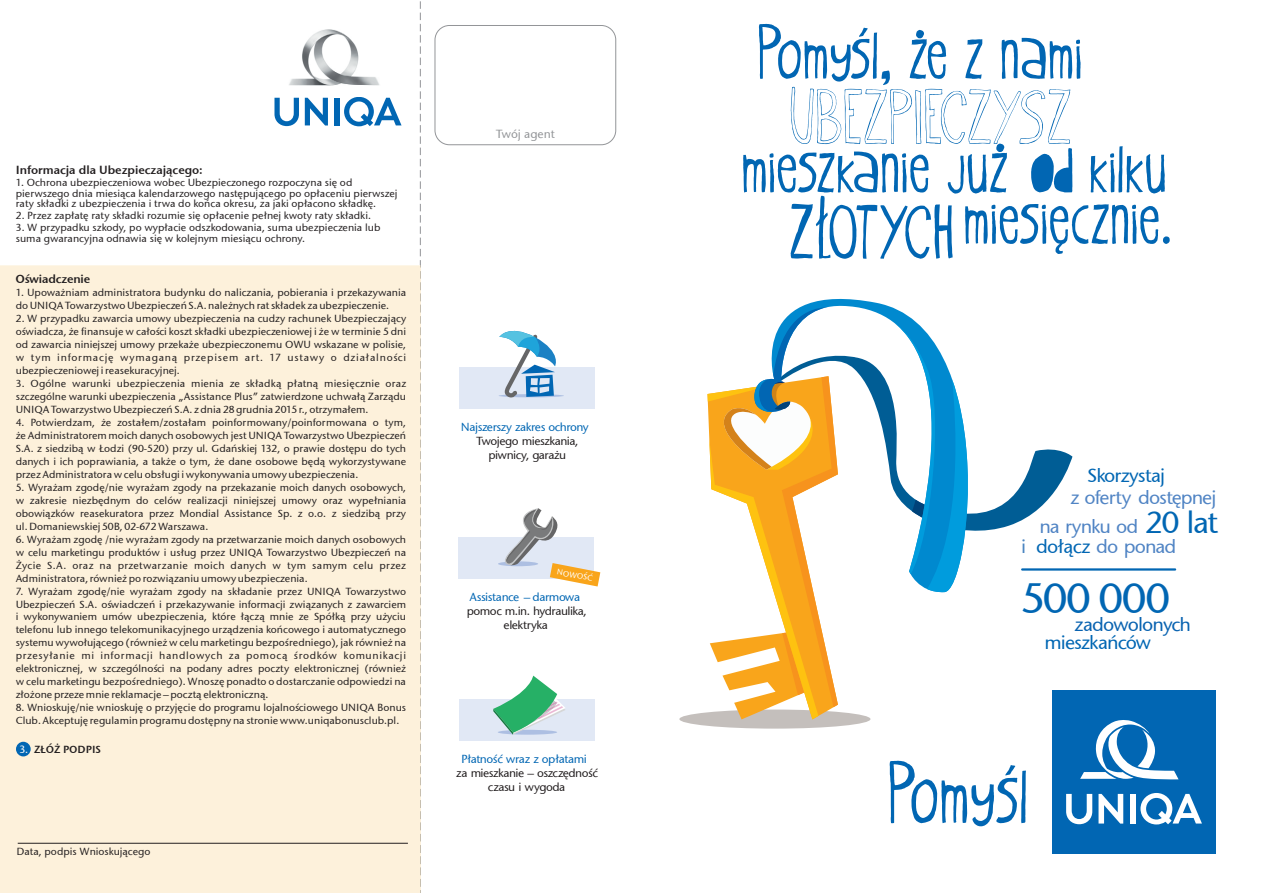
<style>
.page{position:relative;width:1263px;height:893px;background:#fff}
.page>*{position:absolute;margin:0;border:0;box-sizing:border-box;transform-origin:0 0}
.t1{font:97.35px "Oyster CEE";color:#0166b3}
.t2{font:85.65px "Oyster CEE";color:#0166b3}
.t3{font:85.65px "Oyster Outline CEE";color:#0166b3}
.t4{font:500 43.2px "Stone San Itc TEE";letter-spacing:-.01em;color:#0166b3}
.t5{font:500 19.5px/29px "Stone San Itc TEE";letter-spacing:-.05em;color:#5084c4;text-align:right}
.t6{font:500 19.5px "Stone San Itc TEE";letter-spacing:-.045em;color:#0166b3}
.t7{font:500 19.5px "Stone San Itc TEE";letter-spacing:-.05em;color:#0963b1}
.t8{font:12px "Stone San Itc TEE Semi";color:#231f20}
.t9{font:500 12px "Stone San Itc TEE";color:#939598}
.t10{font:500 11.85px/14.1px "Stone San Itc TEE";letter-spacing:-.04em;color:#231f20;text-align:center}
.t11{font:500 11.85px "Stone San Itc TEE";letter-spacing:-.04em;color:#0166b3}
.t12{font:500 10.5px/12.9px "Stone San Itc TEE";color:#231f20;text-align:justify}
.t13{font:10.5px "Stone San Itc TEE Semi";color:#231f20}
.t14{font:500 8.1px "Stone San Itc TEE";color:#fff}
.s1{font-family:"Stone San Itc TEE";font-weight:500;font-size:10.95px;color:#fff}
.s2{font-family:"Oyster Stencil CEE"}
.s3{font-size:31.35px;color:#0166b3}
.s4{color:#4b85c1}
.s5{color:#0166b3}
</style>
<div class="page">
<div style="left:679px;top:709px;width:191px;height:20px;background:#c4bfbc;border-radius:50%"></div>
<svg style="left:1000px;top:449px;width:72px;height:79px"></svg>
<svg style="left:800px;top:298px;width:200px;height:295px"></svg>
<svg style="left:895px;top:324px;width:87px;height:268px"></svg>
<svg style="left:702px;top:307px;width:136px;height:412px"></svg>
<hr style="left:1022px;top:568px;width:153px;height:3px;background:#0166b3">
<div style="left:458px;top:537px;width:136px;height:41px;background:#e1e8f5"></div>
<div style="left:459px;top:699px;width:135px;height:42px;background:#e1e8f5"></div>
<div style="left:459px;top:367px;width:136px;height:41px;background:#e1e8f5"></div>
<hr style="left:499px;top:394px;width:65px;height:3px;background:#adbfe2;border-radius:50%">
<svg style="left:498px;top:508px;width:102px;height:78px"></svg>
<svg style="left:499px;top:330px;width:63px;height:68px"></svg>
<svg style="left:493px;top:676px;width:72px;height:59px"></svg>
<div style="left:1053px;top:690px;width:163px;height:163px;background:#0166b3"></div>
<svg style="left:1066px;top:794px;width:26px;height:30px"></svg>
<svg style="left:1098px;top:794px;width:25px;height:30px"></svg>
<div style="left:1130px;top:794px;width:5px;height:29px;background:#fff"></div>
<svg style="left:1140px;top:793px;width:62px;height:31px"></svg>
<svg style="left:1080px;top:720px;width:98px;height:59px"></svg>
<svg style="left:420px;top:1px;width:1px;height:892px"></svg>
<div style="left:435px;top:25px;width:181px;height:120px;border:1px solid #939598;border-radius:14px"></div>
<div style="left:0;top:265px;width:420px;height:628px;background:#fdf1db"></div>
<div style="left:16px;top:742px;width:15px;height:14px;background:#0166b3;border-radius:50%"></div>
<hr style="left:18px;top:843px;width:390px;height:1px;background:#231f20">
<svg style="left:274px;top:98px;width:25px;height:28px"></svg>
<svg style="left:305px;top:98px;width:23px;height:27px"></svg>
<div style="left:334px;top:98px;width:5px;height:27px;background:#0166b3"></div>
<svg style="left:344px;top:97px;width:58px;height:29px"></svg>
<img style="left:289px;top:29px;width:91px;height:57px">
<p class="t8" style="left:16px;top:165px;width:188px">Informacja dla Ubezpieczaj¹cego:</p>
<p class="t12" style="left:16px;top:178px;width:383px;line-height:10.5px;text-align:left">1. Ochrona ubezpieczeniowa wobec Ubezpieczonego rozpoczyna siê od pierwszego dnia miesi¹ca kalendarzowego nastêpuj¹cego po op³aceniu pierwszej raty sk³adki z ubezpieczenia i trwa do koñca okresu, za jaki op³acono sk³adkê.</p>
<p class="t12" style="left:16px;top:210px;width:357px">2. Przez zap³atê raty sk³adki rozumie siê op³acenie pe³nej kwoty raty sk³adki.</p>
<p class="t12" style="left:16px;top:223px;width:366px;line-height:10.5px">3. W przypadku szkody, po wyp³acie odszkodowania, suma ubezpieczenia lub suma gwarancyjna odnawia siê w kolejnym miesi¹cu ochrony.</p>
<p class="t8" style="left:15px;top:274px;width:76px">Oœwiadczenie</p>
<p class="t12" style="left:16px;top:287px;width:392px">1. Upowa¿niam administratora budynku do naliczania, pobierania i przekazywania do UNIQA Towarzystwo Ubezpieczeñ S.A. nale¿nych rat sk³adek za ubezpieczenie.</p>
<p class="t12" style="left:16px;top:313px;width:392px">2. W przypadku zawarcia umowy ubezpieczenia na cudzy rachunek Ubezpieczaj¹cy oœwiadcza, ¿e finansuje w ca³oœci koszt sk³adki ubezpieczeniowej i ¿e w terminie 5 dni od zawarcia niniejszej umowy przeka¿e ubezpieczonemu OWU wskazane w polisie, w tym informacjê wymagan¹ przepisem art. 17 ustawy o dzia³alnoœci ubezpieczeniowej i reasekuracyjnej.</p>
<p class="t12" style="left:16px;top:378px;width:392px">3. Ogólne warunki ubezpieczenia mienia ze sk³adk¹ p³atn¹ miesiêcznie oraz szczególne warunki ubezpieczenia „Assistance Plus” zatwierdzone uchwa³¹ Zarz¹du UNIQA Towarzystwo Ubezpieczeñ S.A. z dnia 28 grudnia 2015 r., otrzyma³em.</p>
<p class="t12" style="left:16px;top:417px;width:392px">4. Potwierdzam, ¿e zosta³em/zosta³am poinformowany/poinformowana o tym, ¿e Administratorem moich danych osobowych jest UNIQA Towarzystwo Ubezpieczeñ S.A. z siedzib¹ w £odzi (90-520) przy ul. Gdañskiej 132, o prawie dostêpu do tych danych i ich poprawiania, a tak¿e o tym, ¿e dane osobowe bêd¹ wykorzystywane przez Administratora w celu obs³ugi i wykonywania umowy ubezpieczenia.</p>
<p class="t12" style="left:16px;top:482px;width:392px">5. Wyra¿am zgodê/nie wyra¿am zgody na przekazanie moich danych osobowych, w zakresie niezbêdnym do celów realizacji niniejszej umowy oraz wype³niania obowi¹zków reasekuratora przez Mondial Assistance Sp. z o.o. z siedzib¹ przy ul. Domaniewskiej 50B, 02-672 Warszawa.</p>
<p class="t12" style="left:16px;top:533px;width:392px">6. Wyra¿am zgodê /nie wyra¿am zgody na przetwarzanie moich danych osobowych w celu marketingu produktów i us³ug przez UNIQA Towarzystwo Ubezpieczeñ na ¯ycie S.A. oraz na przetwarzanie moich danych w tym samym celu przez Administratora, równie¿ po rozwi¹zaniu umowy ubezpieczenia.</p>
<p class="t12" style="left:16px;top:585px;width:392px">7. Wyra¿am zgodê/nie wyra¿am zgody na sk³adanie przez UNIQA Towarzystwo Ubezpieczeñ S.A. oœwiadczeñ i przekazywanie informacji zwi¹zanych z zawarciem i wykonywaniem umów ubezpieczenia, które ³¹cz¹ mnie ze Spó³k¹ przy u¿yciu telefonu lub innego telekomunikacyjnego urz¹dzenia koñcowego i automatycznego systemu wywo³uj¹cego (równie¿ w celu marketingu bezpoœredniego), jak równie¿ na przesy³anie mi informacji handlowych za pomoc¹ œrodków komunikacji elektronicznej, w szczególnoœci na podany adres poczty elektronicznej (równie¿ w celu marketingu bezpoœredniego). Wnoszê ponadto o dostarczanie odpowiedzi na z³o¿one przeze mnie reklamacje ‒ poczt¹ elektroniczn¹.</p>
<p class="t12" style="left:16px;top:702px;width:392px">8. Wnioskujê/nie wnioskujê o przyjêcie do programu lojalnoœciowego UNIQA Bonus<br>Club. Akceptujê regulamin programu dostêpny na stronie www.uniqabonusclub.pl.</p>
<p class="t13" style="left:20px;top:745px;width:83px"><span class="s1">3.</span> Z£Ó¯ PODPIS</p>
<p class="t12" style="left:16px;top:846px;width:136px">Data, podpis Wnioskuj¹cego</p>
<p class="t9" style="left:496px;top:129px;width:60px">Twój agent</p>
<p class="t11" style="left:461px;top:422px;width:130px">Najszerszy zakres ochrony</p>
<p class="t10" style="left:476px;top:435px;width:103px">Twojego mieszkania, piwnicy, gara¿u</p>
<p class="t14" style="left:558px;top:568px;width:38px;rotate:11deg">NOWOŒÆ</p>
<p class="t11" style="left:469px;top:592px;width:112px">Assistance ‒ darmowa</p>
<p class="t10" style="left:467px;top:605px;width:122px">pomoc m.in. hydraulika, elektryka</p>
<p class="t11" style="left:461px;top:754px;width:127px">P³atnoœæ wraz z op³atami</p>
<p class="t10" style="left:456px;top:767px;width:143px">za mieszkanie ‒ oszczêdnoœæ czasu i wygoda</p>
<h2 class="t2" style="left:757px;top:10px;width:327px">Pomyśl, że z nami</h2>
<h2 class="t3" style="left:789px;top:76px;width:284px">UBEZPIECZYSZ</h2>
<h2 class="t2" style="left:741px;top:124px;width:427px">mieszkanie <span class="s2">już od kilku</span></h2>
<h2 class="t2" style="left:789px;top:175px;width:384px">ZŁOTYCH miesięcznie.</h2>
<h3 class="t6" style="left:1087px;top:466px;width:79px">Skorzystaj</h3>
<h3 class="t5" style="left:1039px;top:484px;width:180px">z oferty dostêpnej<br>na rynku od <span class="s3">20 lat</span></h3>
<h3 class="t5" style="left:1021px;top:534px;width:157px"><span class="s4">i</span> <span class="s5">do³¹cz</span> do ponad</h3>
<h3 class="t4" style="left:1021px;top:579px;width:150px">500 000</h3>
<h3 class="t7" style="left:1075px;top:616px;width:118px">zadowolonych</h3>
<h3 class="t6" style="left:1044px;top:634px;width:108px">mieszkañców</h3>
<h1 class="t1" style="left:888px;top:745px;width:142px">Pomyśl</h1>
</div>
